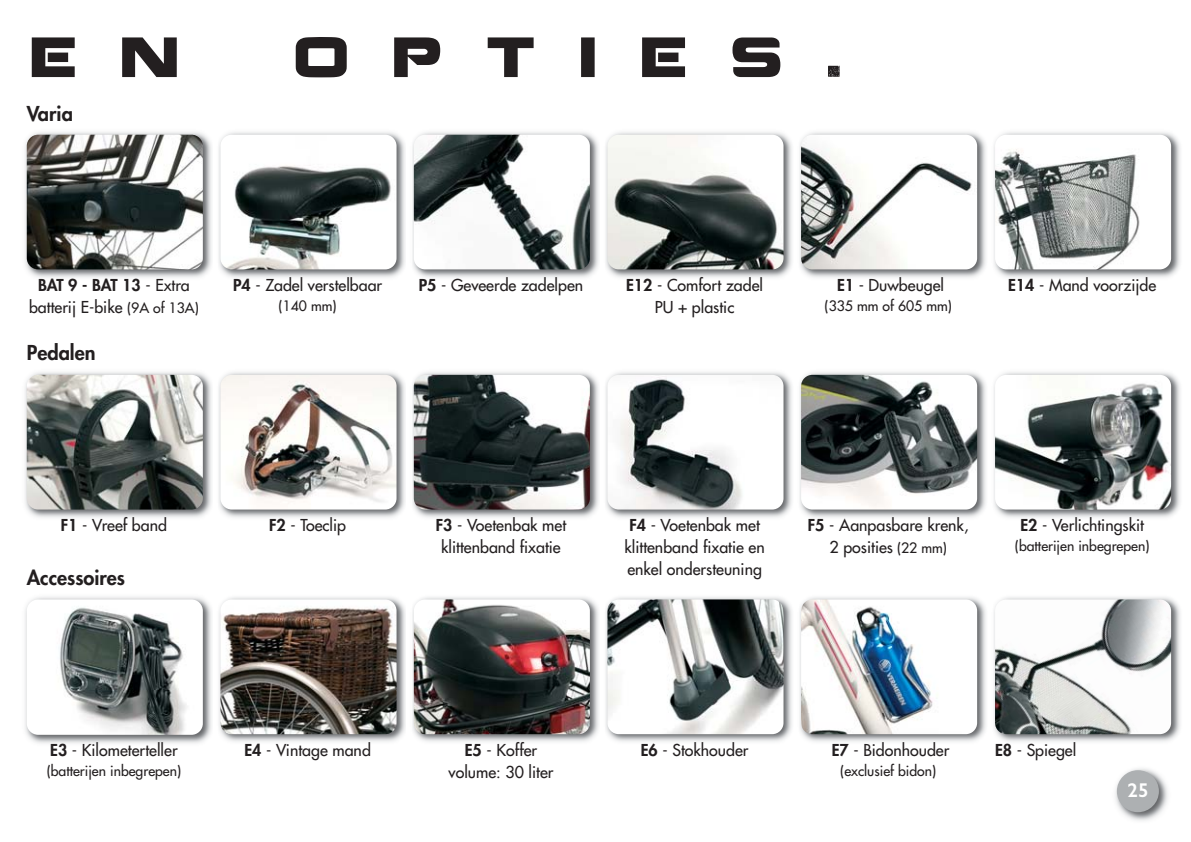
<style>
.page{position:relative;width:1191px;height:842px;background:#fff}
.page>*{position:absolute;margin:0;border:0;box-sizing:border-box;transform-origin:0 0}
.t1{font:800 20px "Futura";color:#231f20}
.t2{font:600 20px "Gill Sans";color:#fff}
.t3{font:16px/21.8px "Futura";color:#231f20;text-align:center}
.t4{font:14px "Futura";color:#231f20}
.s1{font-weight:800}
.s2{font-size:14px}
</style>
<div class="page">
<img style="left:25px;top:132px;width:1155px;height:146px">
<img style="left:27px;top:135px;width:176px;height:134px;border-radius:11px">
<img style="left:220px;top:135px;width:176px;height:134px;border-radius:11px">
<img style="left:414px;top:135px;width:176px;height:134px;border-radius:11px">
<img style="left:607px;top:135px;width:176px;height:134px;border-radius:11px">
<img style="left:801px;top:135px;width:176px;height:134px;border-radius:11px">
<img style="left:995px;top:135px;width:176px;height:134px;border-radius:11px">
<img style="left:25px;top:372px;width:1155px;height:146px">
<img style="left:27px;top:375px;width:176px;height:134px;border-radius:11px">
<img style="left:220px;top:375px;width:176px;height:134px;border-radius:11px">
<img style="left:414px;top:375px;width:176px;height:134px;border-radius:11px">
<img style="left:607px;top:375px;width:176px;height:134px;border-radius:11px">
<img style="left:801px;top:375px;width:176px;height:134px;border-radius:11px">
<img style="left:995px;top:375px;width:176px;height:134px;border-radius:11px">
<img style="left:25px;top:597px;width:187px;height:147px">
<img style="left:27px;top:599px;width:176px;height:136px;border-radius:11px">
<img style="left:219px;top:597px;width:961px;height:145px">
<img style="left:220px;top:599px;width:176px;height:135px;border-radius:11px">
<img style="left:414px;top:599px;width:176px;height:135px;border-radius:11px">
<img style="left:607px;top:599px;width:176px;height:135px;border-radius:11px">
<img style="left:801px;top:599px;width:176px;height:135px;border-radius:11px">
<img style="left:995px;top:599px;width:176px;height:135px;border-radius:11px">
<img style="left:1115px;top:768px;width:53px;height:53px">
<svg style="left:31px;top:37px;width:808px;height:40px"></svg>
<div style="left:1116px;top:770px;width:42px;height:42px;background:#adb0b2;border-radius:50%"></div>
<p class="t1" style="left:27px;top:104px;width:48px">Varia</p>
<p class="t3" style="left:29px;top:275px;width:171px"><span class="s1">BAT 9 - BAT 13</span> - Extra batterij E-bike <span class="s2">(9A of 13A)</span></p>
<p class="t3" style="left:233px;top:275px;width:151px"><span class="s1">P4</span> - Zadel verstelbaar</p>
<p class="t4" style="left:279px;top:299px;width:59px">(140 mm)</p>
<p class="t1" style="left:27px;top:343px;width:70px">Pedalen</p>
<p class="t3" style="left:419px;top:275px;width:166px"><span class="s1">P5</span> - Geveerde zadelpen</p>
<p class="t3" style="left:626px;top:275px;width:138px"><span class="s1">E12</span> - Comfort zadel<br>PU + plastic</p>
<p class="t3" style="left:837px;top:275px;width:109px"><span class="s1">E1</span> - Duwbeugel</p>
<p class="t4" style="left:824px;top:299px;width:129px">(335 mm of 605 mm)</p>
<p class="t3" style="left:1008px;top:275px;width:150px"><span class="s1">E14</span> - Mand voorzijde</p>
<p class="t3" style="left:61px;top:515px;width:108px"><span class="s1">F1</span> - Vreef band</p>
<p class="t3" style="left:269px;top:515px;width:78px"><span class="s1">F2</span> - Toeclip</p>
<p class="t3" style="left:436px;top:515px;width:132px"><span class="s1">F3</span> - Voetenbak met klittenband fixatie</p>
<p class="t3" style="left:624px;top:515px;width:142px"><span class="s1">F4</span> - Voetenbak met klittenband fixatie en enkel ondersteuning</p>
<p class="t3" style="left:808px;top:515px;width:162px"><span class="s1">F5</span> - Aanpasbare krenk,<br>2 posities <span class="s2">(22 mm)</span></p>
<p class="t3" style="left:1020px;top:515px;width:125px"><span class="s1">E2</span> - Verlichtingskit</p>
<p class="t4" style="left:1015px;top:539px;width:136px">(batterijen inbegrepen)</p>
<p class="t1" style="left:27px;top:568px;width:100px">Accessoires</p>
<p class="t3" style="left:50px;top:740px;width:129px"><span class="s1">E3</span> - Kilometerteller</p>
<p class="t4" style="left:47px;top:764px;width:136px">(batterijen inbegrepen)</p>
<p class="t3" style="left:244px;top:740px;width:128px"><span class="s1">E4</span> - Vintage mand</p>
<p class="t3" style="left:448px;top:740px;width:106px"><span class="s1">E5</span> - Koffer volume: 30 liter</p>
<p class="t3" style="left:641px;top:740px;width:109px"><span class="s1">E6</span> - Stokhouder</p>
<p class="t3" style="left:831px;top:740px;width:119px"><span class="s1">E7</span> - Bidonhouder</p>
<p class="t4" style="left:840px;top:764px;width:97px">(exclusief bidon)</p>
<p class="t3" style="left:995px;top:740px;width:83px"><span class="s1">E8</span> - Spiegel</p>
<p class="t2" style="left:1127px;top:778px;width:23px">25</p>
</div>
